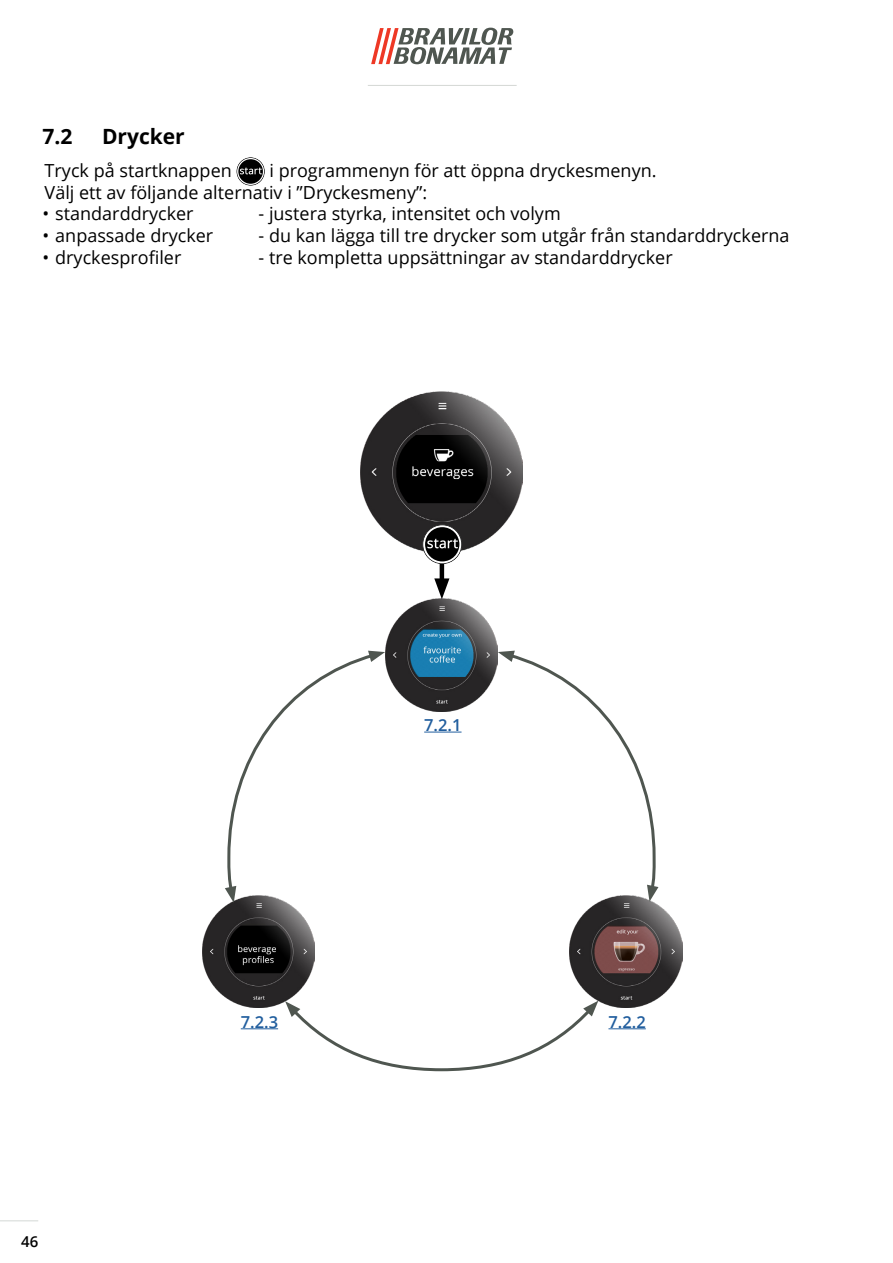
<style>
.page{position:relative;width:893px;height:1263px;background:#fff}
.page>*{position:absolute;margin:0;border:0;box-sizing:border-box;transform-origin:0 0}
.t1{font:700 21px "Open Sans";color:#000}
.Body_text{font:18px "Open Sans";color:#000}
.Body_text-2{font:600 16.5px "Open Sans";color:#215e9e}
.t2{font:600 15px "Open Sans";color:#000}
</style>
<div class="page">
<svg style="left:371px;top:28px;width:142px;height:36px"></svg>
<hr style="left:0;top:1220px;width:38px;height:1px;background:#d4d8d5">
<hr style="left:368px;top:85px;width:149px;height:1px;background:#d4d8d5">
<svg style="left:237px;top:158px;width:27px;height:27px"></svg>
<div style="left:236px;top:157px;width:29px;height:29px;border:2px solid #fff;border-radius:50%"></div>
<svg style="left:240px;top:168px;width:22px;height:6px"></svg>
<div style="left:236px;top:157px;width:29px;height:29px;border:1px solid #000;border-radius:50%"></div>
<img style="left:361px;top:391px;width:161px;height:162px">
<img style="left:385px;top:599px;width:113px;height:112px">
<img style="left:202px;top:903px;width:113px;height:105px">
<img style="left:570px;top:902px;width:112px;height:106px">
<hr style="left:440px;top:552px;width:4px;height:35px;background:#000">
<svg style="left:434px;top:578px;width:15px;height:21px"></svg>
<svg style="left:225px;top:651px;width:160px;height:252px"></svg>
<svg style="left:285px;top:1000px;width:313px;height:72px"></svg>
<svg style="left:498px;top:651px;width:160px;height:251px"></svg>
<svg style="left:424px;top:526px;width:37px;height:37px"></svg>
<div style="left:422px;top:524px;width:40px;height:40px;border:3px solid #fff;border-radius:50%"></div>
<svg style="left:427px;top:539px;width:31px;height:9px"></svg>
<div style="left:422px;top:525px;width:40px;height:39px;border:1px solid #000;border-radius:50%"></div>
<hr style="left:424px;top:732px;width:38px;height:1px;background:#215e9e">
<hr style="left:241px;top:1028px;width:37px;height:1px;background:#215e9e">
<hr style="left:608px;top:1028px;width:38px;height:1px;background:#215e9e">
<p class="t1" style="left:43px;top:122px;width:31px">7.2</p>
<p class="t1" style="left:102px;top:122px;width:84px">Drycker</p>
<p class="Body_text" style="left:45px;top:158px;width:189px">Tryck på startknappen</p>
<p class="Body_text" style="left:269px;top:158px;width:389px">i programmenyn för att öppna dryckesmenyn.</p>
<p class="Body_text" style="left:45px;top:180px;width:384px">Välj ett av följande alternativ i ”Dryckesmeny”:</p>
<p class="Body_text" style="left:43px;top:201px;width:176px">• standarddrycker -</p>
<p class="Body_text" style="left:269px;top:201px;width:293px">justera styrka, intensitet och volym</p>
<p class="Body_text" style="left:43px;top:223px;width:197px">• anpassade drycker -</p>
<p class="Body_text" style="left:269px;top:223px;width:522px">du kan lägga till tre drycker som utgår från standarddryckerna</p>
<p class="Body_text" style="left:43px;top:245px;width:140px">• dryckesprofiler</p>
<p class="Body_text" style="left:259px;top:245px;width:416px">- tre kompletta uppsättningar av standarddrycker</p>
<p class="Body_text-2" style="left:424px;top:713px;width:39px">7.2.1</p>
<p class="t2" style="left:21px;top:1232px;width:19px">46</p>
<p class="Body_text-2" style="left:241px;top:1010px;width:39px">7.2.3</p>
<p class="Body_text-2" style="left:608px;top:1010px;width:39px">7.2.2</p>
</div>
